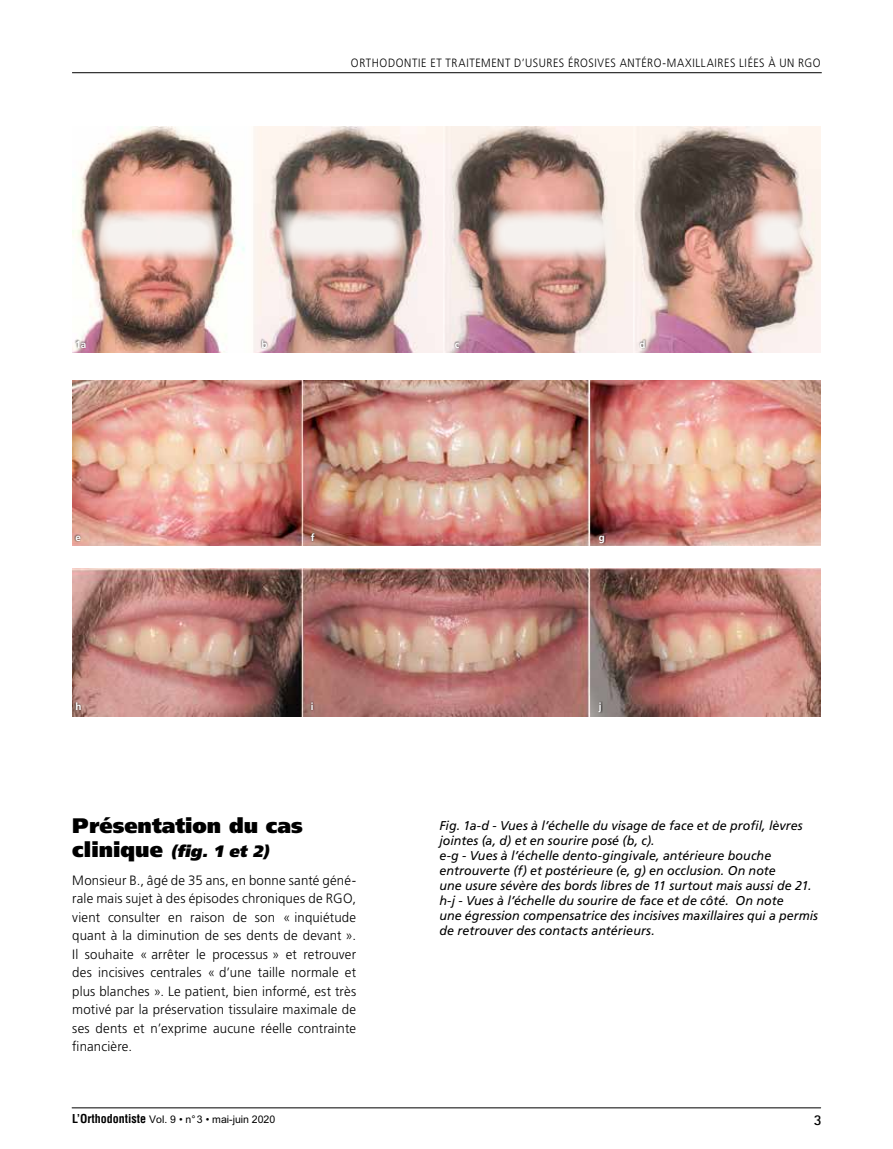
<style>
.page{position:relative;width:893px;height:1149px;background:#fff}
.page>*{position:absolute;margin:0;border:0;box-sizing:border-box;transform-origin:0 0}
.t1{font:900 21px "Frutiger";color:#000}
.t2{font:italic 900 16.5px "Frutiger";color:#000}
.t3{font:700 15px "Rotis Sans Serif";color:#000}
.t4{font:300 13.5px/18.5px "Frutiger";letter-spacing:.01em;color:#000;text-align:justify}
.t5{font:italic 12.75px/15px "Frutiger";letter-spacing:.005em;color:#000}
.t6{font:300 12px "Frutiger";letter-spacing:.055em;color:#000;scale:.9 1}
.t7{font:10.5px "M Arial";color:#000}
.t8{font:700 10.2px "Frutiger";color:#fff}
.s1{font-style:normal;font-size:21px}
.s2{font-family:"Helvetica";font-weight:700;font-stretch:condensed;font-size:12px}
</style>
<div class="page">
<hr style="left:72px;top:1107px;width:749px;height:1px;background:#000">
<img style="left:72px;top:380px;width:749px;height:166px">
<img style="left:72px;top:568px;width:749px;height:148px">
<hr style="left:72px;top:72px;width:750px;height:1px;background:#000">
<div style="left:74px;top:531px;width:532px;height:13px;background:#000;opacity:.75"></div>
<div style="left:74px;top:700px;width:529px;height:13px;background:#000;opacity:.75"></div>
<img style="left:72px;top:127px;width:749px;height:225px">
<svg style="left:91px;top:206px;width:133px;height:57px"></svg>
<svg style="left:276px;top:206px;width:133px;height:57px"></svg>
<svg style="left:486px;top:206px;width:132px;height:57px"></svg>
<svg style="left:748px;top:206px;width:63px;height:57px"></svg>
<div style="left:74px;top:338px;width:573px;height:11px;background:#000;opacity:.75"></div>
<p class="t6" style="left:351px;top:56px;width:523px">ORTHODONTIE ET TRAITEMENT D’USURES ÉROSIVES ANTÉRO-MAXILLAIRES LIÉES À UN RGO</p>
<p class="t8" style="left:75px;top:338px;width:12px">1a</p>
<p class="t8" style="left:261px;top:338px;width:8px">b</p>
<p class="t8" style="left:455px;top:338px;width:6px">c</p>
<p class="t8" style="left:639px;top:338px;width:8px">d</p>
<p class="t8" style="left:75px;top:531px;width:7px">e</p>
<p class="t8" style="left:311px;top:531px;width:5px">f</p>
<p class="t8" style="left:599px;top:531px;width:8px">g</p>
<p class="t8" style="left:75px;top:700px;width:8px">h</p>
<p class="t8" style="left:311px;top:700px;width:4px">i</p>
<p class="t8" style="left:599px;top:700px;width:4px">j</p>
<h1 class="t1" style="left:72px;top:812px;width:232px">Présentation du cas</h1>
<p class="t2" style="left:72px;top:841px;width:201px"><span class="s1">clinique</span> (fig. 1 et 2)</p>
<p class="t4" style="left:72px;top:870px;width:285px">Monsieur B., âgé de 35 ans, en bonne santé géné&shy;rale mais sujet à des épisodes chroniques de RGO, vient consulter en raison de son « inquiétude quant à la diminution de ses dents de devant ».<br>Il souhaite « arrêter le processus » et retrouver des incisives centrales « d’une taille normale et plus blanches ». Le patient, bien informé, est très motivé par la préservation tissulaire maximale de ses dents et n’exprime aucune réelle contrainte financière.</p>
<p class="t5" style="left:439px;top:817px;width:380px">Fig. 1a-d - Vues à l’échelle du visage de face et de profil, lèvres jointes (a, d) et en sourire posé (b, c).<br>e-g - Vues à l’échelle dento-gingivale, antérieure bouche entrouverte (f) et postérieure (e, g) en occlusion. On note<br>une usure sévère des bords libres de 11 surtout mais aussi de 21. h-j - Vues à l’échelle du sourire de face et de côté. On note<br>une égression compensatrice des incisives maxillaires qui a permis de retrouver des contacts antérieurs.</p>
<p class="t7" style="left:72px;top:1112px;width:205px"><span class="s2">L’Orthodontiste</span> Vol. 9 • n°3 • mai-juin 2020</p>
<p class="t3" style="left:814px;top:1110px;width:10px">3</p>
</div>
